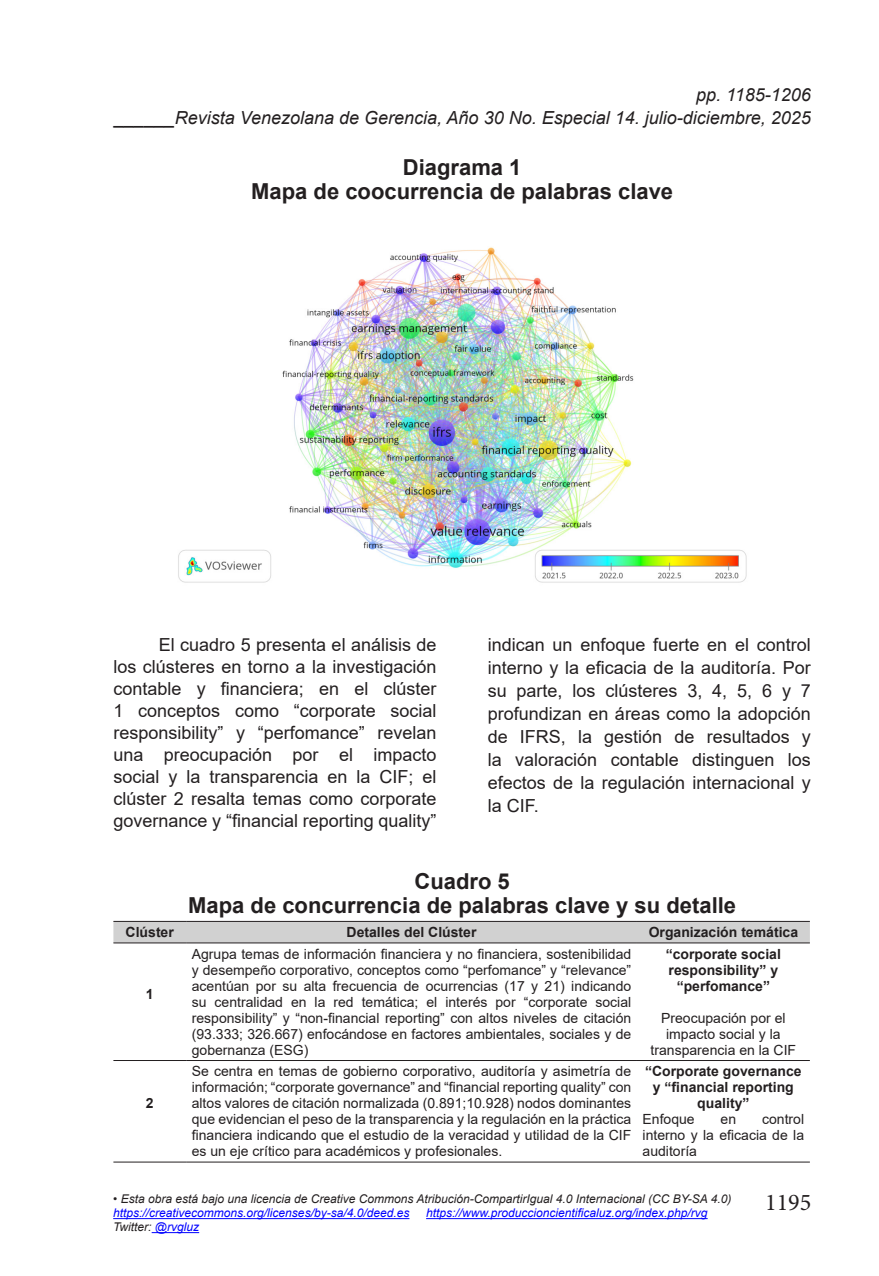
<style>
.page{position:relative;width:879px;height:1276px;background:#fff}
.page>*{position:absolute;margin:0;border:0;box-sizing:border-box;transform-origin:0 0}
.t1{font:24px "Minion Pro";color:#231f20}
.t2{font:700 22px/24px "Arial";color:#231f20;text-align:center}
.t3{font:18px/22px "Arial";color:#231f20;text-align:justify}
.t4{font:italic 18px "Arial";color:#231f20}
.t5{font:14px/16px "Arial";color:#231f20;text-align:justify}
.t6{font:700 14px/16px "Arial";color:#231f20;text-align:center}
.t7{font:italic 12px "Arial";color:#231f20}
.t8{font:italic 12px "Arial";color:#00f}
.s1{color:#00f}
</style>
<div class="page">
<hr style="left:113px;top:1218px;width:296px;height:1px;background:#00f">
<hr style="left:426px;top:1218px;width:281px;height:1px;background:#00f">
<hr style="left:152px;top:1232px;width:47px;height:1px;background:#00f">
<img style="left:178px;top:247px;width:569px;height:336px">
<div style="left:113px;top:922px;width:697px;height:20px;background:#d1d1d1"></div>
<svg style="left:113px;top:943px;width:697px;height:1px"></svg>
<hr style="left:113px;top:921px;width:73px;height:1px;background:#231f20">
<hr style="left:186px;top:921px;width:451px;height:1px;background:#231f20">
<hr style="left:637px;top:921px;width:173px;height:1px;background:#231f20">
<hr style="left:113px;top:942px;width:73px;height:1px;background:#231f20">
<hr style="left:186px;top:942px;width:451px;height:1px;background:#231f20">
<hr style="left:637px;top:942px;width:173px;height:1px;background:#231f20">
<hr style="left:113px;top:1060px;width:73px;height:1px;background:#231f20">
<hr style="left:186px;top:1060px;width:451px;height:1px;background:#231f20">
<hr style="left:637px;top:1060px;width:173px;height:1px;background:#231f20">
<hr style="left:113px;top:1161px;width:73px;height:1px;background:#231f20">
<hr style="left:186px;top:1161px;width:451px;height:1px;background:#231f20">
<hr style="left:637px;top:1161px;width:173px;height:1px;background:#231f20">
<p class="t4" style="left:696px;top:83px;width:116px">pp. 1185-1206</p>
<p class="t4" style="left:115px;top:106px;width:698px">______Revista Venezolana de Gerencia, Año 30 No. Especial 14. julio-diciembre, 2025</p>
<h2 class="t2" style="left:251px;top:155px;width:423px">Diagrama 1<br>Mapa de coocurrencia de palabras clave</h2>
<p class="t3" style="left:113px;top:633px;width:325px;text-indent:45px">El cuadro 5 presenta el análisis de los clústeres en torno a la investigación contable y financiera; en el clúster 1 conceptos como “corporate social responsibility” y “perfomance” revelan una preocupación por el impacto social y la transparencia en la CIF; el clúster 2 resalta temas como corporate governance y “financial reporting quality”</p>
<p class="t3" style="left:488px;top:633px;width:325px;line-height:23px">indican un enfoque fuerte en el control interno y la eficacia de la auditoría. Por su parte, los clústeres 3, 4, 5, 6 y 7 profundizan en áreas como la adopción de IFRS, la gestión de resultados y la valoración contable distinguen los efectos de la regulación internacional y la CIF.</p>
<h2 class="t2" style="left:188px;top:869px;width:549px">Cuadro 5<br>Mapa de concurrencia de palabras clave y su detalle</h2>
<p class="t6" style="left:126px;top:924px;width:50px">Clúster</p>
<p class="t6" style="left:346px;top:924px;width:131px">Detalles del Clúster</p>
<p class="t6" style="left:649px;top:924px;width:151px">Organización temática</p>
<p class="t6" style="left:146px;top:986px;width:9px">1</p>
<p class="t6" style="left:146px;top:1095px;width:9px">2</p>
<p class="t5" style="left:192px;top:945px;width:441px">Agrupa temas de información financiera y no financiera, sostenibilidad y desempeño corporativo, conceptos como “perfomance” y “relevance” acentúan por su alta frecuencia de ocurrencias (17 y 21) indicando su centralidad en la red temática; el interés por “corporate social responsibility” y “non-financial reporting” con altos niveles de citación (93.333; 326.667) enfocándose en factores ambientales, sociales y de gobernanza (ESG)</p>
<p class="t6" style="left:666px;top:946px;width:117px">“corporate social responsibility” y “perfomance”</p>
<p class="t5" style="left:650px;top:1010px;width:147px;text-align:center">Preocupación por el impacto social y la transparencia en la CIF</p>
<p class="t5" style="left:192px;top:1063px;width:441px">Se centra en temas de gobierno corporativo, auditoría y asimetría de información; “corporate governance” and “financial reporting quality” con altos valores de citación normalizada (0.891;10.928) nodos dominantes que evidencian el peso de la transparencia y la regulación en la práctica financiera indicando que el estudio de la veracidad y utilidad de la CIF es un eje crítico para académicos y profesionales.</p>
<p class="t6" style="left:645px;top:1063px;width:158px">“Corporate governance y “financial reporting quality”</p>
<p class="t5" style="left:642px;top:1111px;width:54px">Enfoque</p>
<p class="t5" style="left:720px;top:1111px;width:17px">en</p>
<p class="t5" style="left:642px;top:1111px;width:163px;text-indent:119px">control interno y la eficacia de la auditoría</p>
<p class="t7" style="left:113px;top:1191px;width:620px">• Esta obra está bajo una licencia de Creative Commons Atribución-CompartirIgual 4.0 Internacional (CC BY-SA 4.0)</p>
<p class="t8" style="left:113px;top:1205px;width:298px">https://creativecommons.org/licenses/by-sa/4.0/deed.es</p>
<p class="t8" style="left:426px;top:1205px;width:283px">https://www.produccioncientificaluz.org/index.php/rvg</p>
<p class="t7" style="left:113px;top:1219px;width:87px">Twitter: <span class="s1">@rvgluz</span></p>
<h1 class="t1" style="left:765px;top:1186px;width:48px">1195</h1>
</div>
